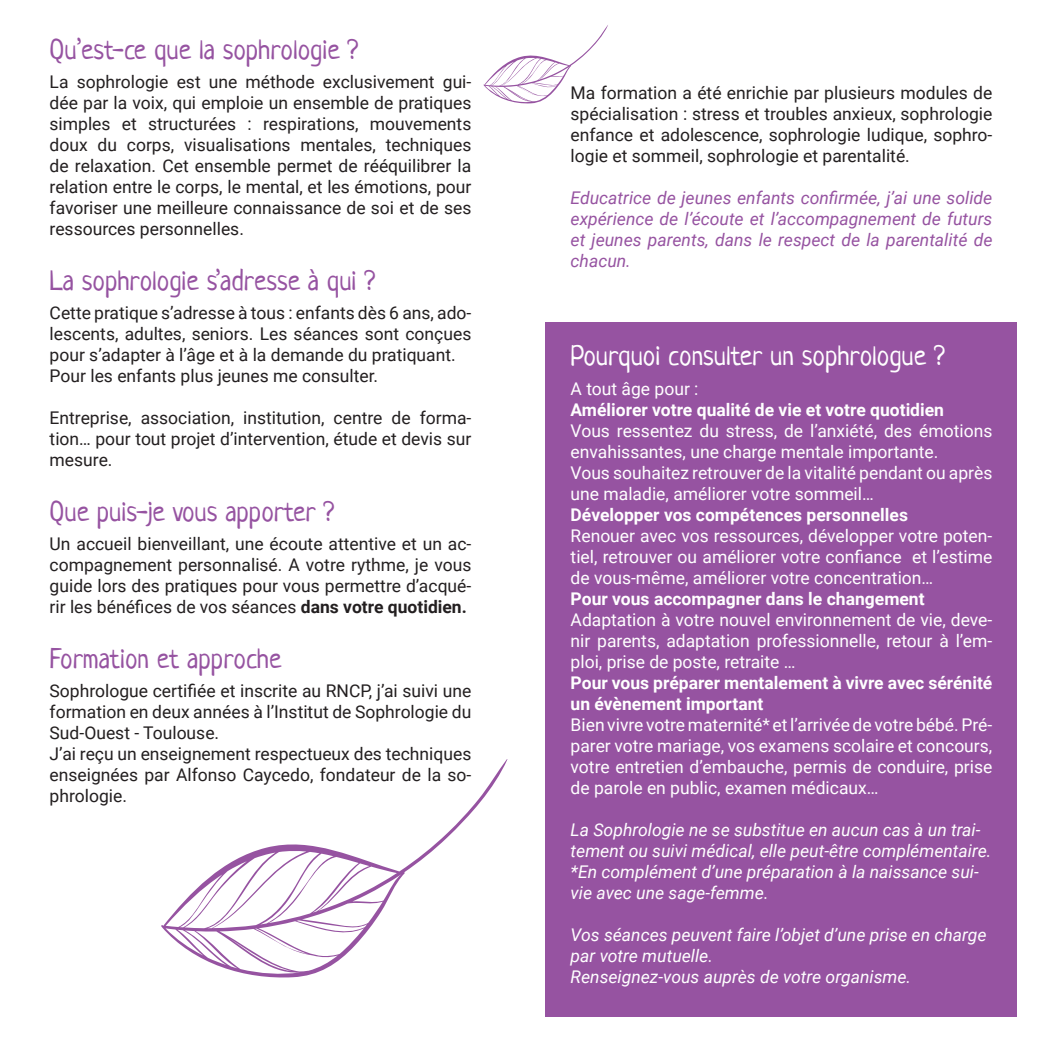
<style>
.page{position:relative;width:1042px;height:1042px;background:#fff}
.page>*{position:absolute;margin:0;border:0;box-sizing:border-box;transform-origin:0 0}
.t1{font:28px "Neucha";color:#9653a1}
.t2{font:28px "Neucha";color:#fff}
.t3{font:17.5px/21px "Roboto";color:#231f20;text-align:justify}
.t4{font:17.5px/21px "Roboto";color:#fff;text-align:justify}
.t5{font:italic 17.5px/21px "Roboto";color:#fff}
.t6{font:700 17.5px/21px "Roboto";color:#fff}
.t7{font:italic 17.5px/21px "Roboto";color:#9653a1;text-align:justify}
.s1{font-weight:700}
</style>
<div class="page">
<div style="left:546px;top:322px;width:471px;height:695px;background:#9653a1"></div>
<svg style="left:161px;top:759px;width:346px;height:219px"></svg>
<svg style="left:483px;top:25px;width:125px;height:79px"></svg>
<h1 class="t1" style="left:50px;top:32px;width:310px">Qu’est-ce que la sophrologie ?</h1>
<p class="t3" style="left:50px;top:71px;width:423px">La sophrologie est une méthode exclusivement gui&shy;dée par la voix, qui emploie un ensemble de pratiques simples et structurées : respirations, mouvements doux du corps, visualisations mentales, techniques de relaxation. Cet ensemble permet de rééquilibrer la relation entre le corps, le mental, et les émotions, pour favoriser une meilleure connaissance de soi et de ses ressources personnelles.</p>
<h1 class="t1" style="left:50px;top:263px;width:327px">La sophrologie s’adresse à qui ?</h1>
<p class="t3" style="left:50px;top:302px;width:423px;text-align:left">Cette pratique s’adresse à tous : enfants dès 6 ans, ado&shy;lescents, adultes, seniors. Les séances sont conçues pour s’adapter à l’âge et à la demande du pratiquant.<br>Pour les enfants plus jeunes me consulter.</p>
<p class="t3" style="left:50px;top:407px;width:423px">Entreprise, association, institution, centre de forma&shy;tion… pour tout projet d’intervention, étude et devis sur mesure.</p>
<h1 class="t1" style="left:50px;top:494px;width:286px">Que puis-je vous apporter ?</h1>
<p class="t3" style="left:50px;top:533px;width:423px">Un accueil bienveillant, une écoute attentive et un ac&shy;compagnement personnalisé. A votre rythme, je vous guide lors des pratiques pour vous permettre d’acqué&shy;rir les bénéfices de vos séances <span class="s1">dans votre quotidien.</span></p>
<h1 class="t1" style="left:50px;top:641px;width:233px">Formation et approche</h1>
<p class="t3" style="left:50px;top:680px;width:423px;text-align:left">Sophrologue certifiée et inscrite au RNCP, j’ai suivi une formation en deux années à l’Institut de Sophrologie du Sud-Ouest - Toulouse.<br>J’ai reçu un enseignement respectueux des techniques enseignées par Alfonso Caycedo, fondateur de la so&shy;phrologie.</p>
<p class="t3" style="left:570px;top:81px;width:423px">Ma formation a été enrichie par plusieurs modules de spécialisation : stress et troubles anxieux, sophrologie enfance et adolescence, sophrologie ludique, sophro&shy;logie et sommeil, sophrologie et parentalité.</p>
<p class="t7" style="left:570px;top:186px;width:423px">Educatrice de jeunes enfants confirmée, j’ai une solide expérience de l’écoute et l’accompagnement de futurs et jeunes parents, dans le respect de la parentalité de chacun.</p>
<h1 class="t2" style="left:570px;top:338px;width:375px">Pourquoi consulter un sophrologue ?</h1>
<p class="t4" style="left:570px;top:377px;width:129px">A tout âge pour :</p>
<p class="t6" style="left:570px;top:398px;width:375px">Améliorer votre qualité de vie et votre quotidien</p>
<p class="t4" style="left:570px;top:419px;width:423px;text-align:left">Vous ressentez du stress, de l’anxiété, des émotions envahissantes, une charge mentale importante.<br>Vous souhaitez retrouver de la vitalité pendant ou après une maladie, améliorer votre sommeil…</p>
<p class="t6" style="left:570px;top:503px;width:339px">Développer vos compétences personnelles</p>
<p class="t4" style="left:570px;top:524px;width:423px">Renouer avec vos ressources, développer votre poten&shy;tiel, retrouver ou améliorer votre confiance et l’estime de vous-même, améliorer votre concentration…</p>
<p class="t6" style="left:570px;top:587px;width:355px">Pour vous accompagner dans le changement</p>
<p class="t4" style="left:570px;top:608px;width:423px">Adaptation à votre nouvel environnement de vie, deve&shy;nir parents, adaptation professionnelle, retour à l’em&shy;ploi, prise de poste, retraite …</p>
<p class="t6" style="left:570px;top:671px;width:423px">Pour vous préparer mentalement à vivre avec sérénité un évènement important</p>
<p class="t4" style="left:570px;top:713px;width:423px">Bien vivre votre maternité* et l’arrivée de votre bébé. Pré&shy;parer votre mariage, vos examens scolaire et concours, votre entretien d’embauche, permis de conduire, prise de parole en public, examen médicaux…</p>
<p class="t5" style="left:570px;top:818px;width:422px">La Sophrologie ne se substitue en aucun cas à un trai&shy;tement ou suivi médical, elle peut-être complémentaire. *En complément d’une préparation à la naissance sui&shy;vie avec une sage-femme.</p>
<p class="t5" style="left:570px;top:923px;width:417px">Vos séances peuvent faire l’objet d’une prise en charge par votre mutuelle.<br>Renseignez-vous auprès de votre organisme.</p>
</div>
